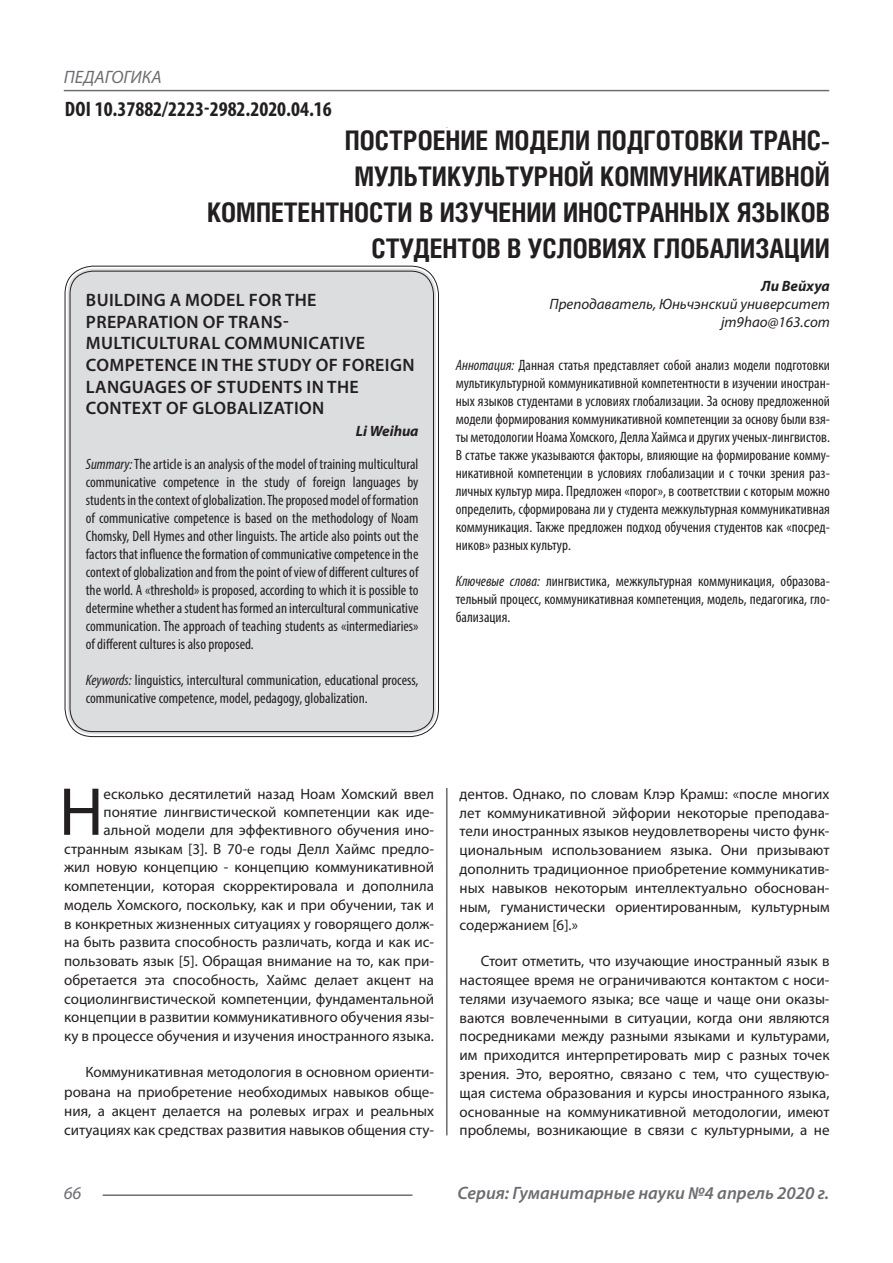
<style>
.page{position:relative;width:893px;height:1263px;background:#fff}
.page>*{position:absolute;margin:0;border:0;box-sizing:border-box;transform-origin:0 0}
.Статья_текст_первый{font:68.4px "Myriad Pro";color:#231f20}
.Статья_название{font:700 27px/36px "Helios Cond C";color:#231f20;text-align:right}
.ДОИ{font:700 condensed 21px "Myriad Pro";color:#231f20}
.Статья_название_англ{font:600 18px/21.6px "Myriad Pro";letter-spacing:.02em;color:#231f20}
.t1{font:italic 600 18px "Myriad Pro";color:#6c6d70}
.t2{font:italic 18px "Myriad Pro";color:#6c6d70}
.Статья_текст{font:15px/18.8px "Myriad Pro";color:#231f20;text-align:justify}
.Статья_аннотация_тек{font:condensed 15px/18px "Myriad Pro";color:#231f20;text-align:justify}
.Статья_аннотация_анг{font:condensed 15px/18px "Myriad Pro";color:#231f20;text-align:justify}
.Статья_текст_первый-2{font:15px/18.6px "Myriad Pro";color:#231f20;text-align:right}
.Статья_автор_инфо{font:italic 15px "Myriad Pro";color:#231f20}
.Статья_автор_инфо-2{font:italic 700 15px "Myriad Pro";color:#231f20}
.Статья_автор_англ{font:italic 700 15px "Myriad Pro";letter-spacing:-.005em;color:#231f20}
.s1{font-style:italic}
</style>
<div class="page">
<hr style="left:446px;top:128px;width:1px;height:1007px;background:#231f20">
<hr style="left:103px;top:1194px;width:309px;height:2px;background:#6c6d70">
<hr style="left:64px;top:90px;width:765px;height:1px;background:#6c6d70">
<div style="left:444px;top:128px;width:10px;height:659px;background:#fff"></div>
<div style="left:68px;top:269px;width:368px;height:465px;background:#dcdddf;border-radius:26px"></div>
<p class="t2" style="left:64px;top:66px;width:100px">ПЕДАГОГИКА</p>
<p class="ДОИ" style="left:65px;top:96px;width:269px">DOI 10.37882/2223-2982.2020.04.16</p>
<p class="Статья_название" style="left:207px;top:122px;width:624px">ПОСТРОЕНИЕ МОДЕЛИ ПОДГОТОВКИ ТРАНС-МУЛЬТИКУЛЬТУРНОЙ КОММУНИКАТИВНОЙ КОМПЕТЕНТНОСТИ В ИЗУЧЕНИИ ИНОСТРАННЫХ ЯЗЫКОВ СТУДЕНТОВ В УСЛОВИЯХ ГЛОБАЛИЗАЦИИ</p>
<p class="Статья_автор_инфо-2" style="left:761px;top:276px;width:70px">Ли Вейхуа</p>
<p class="Статья_автор_инфо" style="left:549px;top:294px;width:282px">Преподаватель, Юньчэнский университет</p>
<p class="Статья_автор_инфо" style="left:721px;top:312px;width:110px">jm9hao@163.com</p>
<p class="Статья_аннотация_тек" style="left:456px;top:356px;width:376px"><span class="s1">Аннотация:</span> Данная статья представляет собой анализ модели подготовки мультикультурной коммуникативной компетентности в изучении иностран&shy;ных языков студентами в условиях глобализации. За основу предложенной модели формирования коммуникативной компетенции за основу были взя&shy;ты методологии Ноама Хомского, Делла Хаймса и других ученых-лингвистов.<br>В статье также указываются факторы, влияющие на формирование комму&shy;никативной компетенции в условиях глобализации и с точки зрения раз&shy;личных культур мира. Предложен «порог», в соответствии с которым можно определить, сформирована ли у студента межкультурная коммуникативная коммуникация. Также предложен подход обучения студентов как «посред&shy;ников» разных культур.</p>
<p class="Статья_аннотация_тек" style="left:456px;top:572px;width:376px"><span class="s1">Ключевые слова:</span> лингвистика, межкультурная коммуникация, образова&shy;тельный процесс, коммуникативная компетенция, модель, педагогика, гло&shy;бализация.</p>
<p class="Статья_название_англ" style="left:86px;top:289px;width:330px">BUILDING A MODEL FOR THE<br>PREPARATION OF TRANS-<br>MULTICULTURAL COMMUNICATIVE<br>COMPETENCE IN THE STUDY OF FOREIGN<br>LANGUAGES OF STUDENTS IN THE<br>CONTEXT OF GLOBALIZATION</p>
<p class="Статья_автор_англ" style="left:356px;top:421px;width:64px">Li Weihua</p>
<p class="Статья_аннотация_анг" style="left:86px;top:454px;width:334px"><span class="s1">Summary:</span> The article is an analysis of the model of training multicultural communicative competence in the study of foreign languages by students in the context of globalization. The proposed model of formation of communicative competence is based on the methodology of Noam Chomsky, Dell Hymes and other linguists. The article also points out the factors that influence the formation of communicative competence in the context of globalization and from the point of view of different cultures of the world. A «threshold» is proposed, according to which it is possible to determine whether a student has formed an intercultural communicative communication. The approach of teaching students as «intermediaries» of different cultures is also proposed.</p>
<p class="Статья_аннотация_анг" style="left:86px;top:670px;width:334px"><span class="s1">Keywords:</span> linguistics, intercultural communication, educational process, communicative competence, model, pedagogy, globalization.</p>
<p class="Статья_текст_первый-2" style="left:64px;top:784px;width:371px">есколько десятилетий назад Ноам Хомский ввел понятие лингвистической компетенции как иде&shy;альной модели для эффективного обучения ино&shy;странным языкам [3]. В 70-е годы Делл Хаймс предло&shy;жил новую концепцию - концепцию коммуникативной компетенции, которая скорректировала и дополнила модель Хомского, поскольку, как и при обучении, так и в конкретных жизненных ситуациях у говорящего долж&shy;на быть развита способность различать, когда и как ис&shy;пользовать язык [5]. Обращая внимание на то, как при&shy;обретается эта способность, Хаймс делает акцент на социолингвистической компетенции, фундаментальной концепции в развитии коммуникативного обучения язы&shy;ку в процессе обучения и изучения иностранного языка.</p>
<p class="Статья_текст" style="left:64px;top:1062px;width:371px;line-height:19.4px;text-indent:21px">Коммуникативная методология в основном ориенти&shy;рована на приобретение необходимых навыков обще&shy;ния, а акцент делается на ролевых играх и реальных ситуациях как средствах развития навыков общения сту-</p>
<p class="Статья_текст_первый" style="left:59px;top:770px;width:46px">Н</p>
<p class="Статья_текст" style="left:460px;top:784px;width:371px">дентов. Однако, по словам Клэр Крамш: «после многих лет коммуникативной эйфории некоторые преподава&shy;тели иностранных языков неудовлетворены чисто функ&shy;циональным использованием языка. Они призывают дополнить традиционное приобретение коммуникатив&shy;ных навыков некоторым интеллектуально обоснован&shy;ным, гуманистически ориентированным, культурным содержанием [6].»</p>
<p class="Статья_текст" style="left:460px;top:951px;width:371px;text-indent:21px">Стоит отметить, что изучающие иностранный язык в настоящее время не ограничиваются контактом с носи&shy;телями изучаемого языка; все чаще и чаще они оказы&shy;ваются вовлеченными в ситуации, когда они являются посредниками между разными языками и культурами, им приходится интерпретировать мир с разных точек зрения. Это, вероятно, связано с тем, что существую&shy;щая система образования и курсы иностранного языка, основанные на коммуникативной методологии, имеют проблемы, возникающие в связи с культурными, а не</p>
<p class="t2" style="left:64px;top:1182px;width:19px">66</p>
<p class="t1" style="left:457px;top:1182px;width:373px">Серия: Гуманитарные науки №4 апрель 2020 г.</p>
</div>
